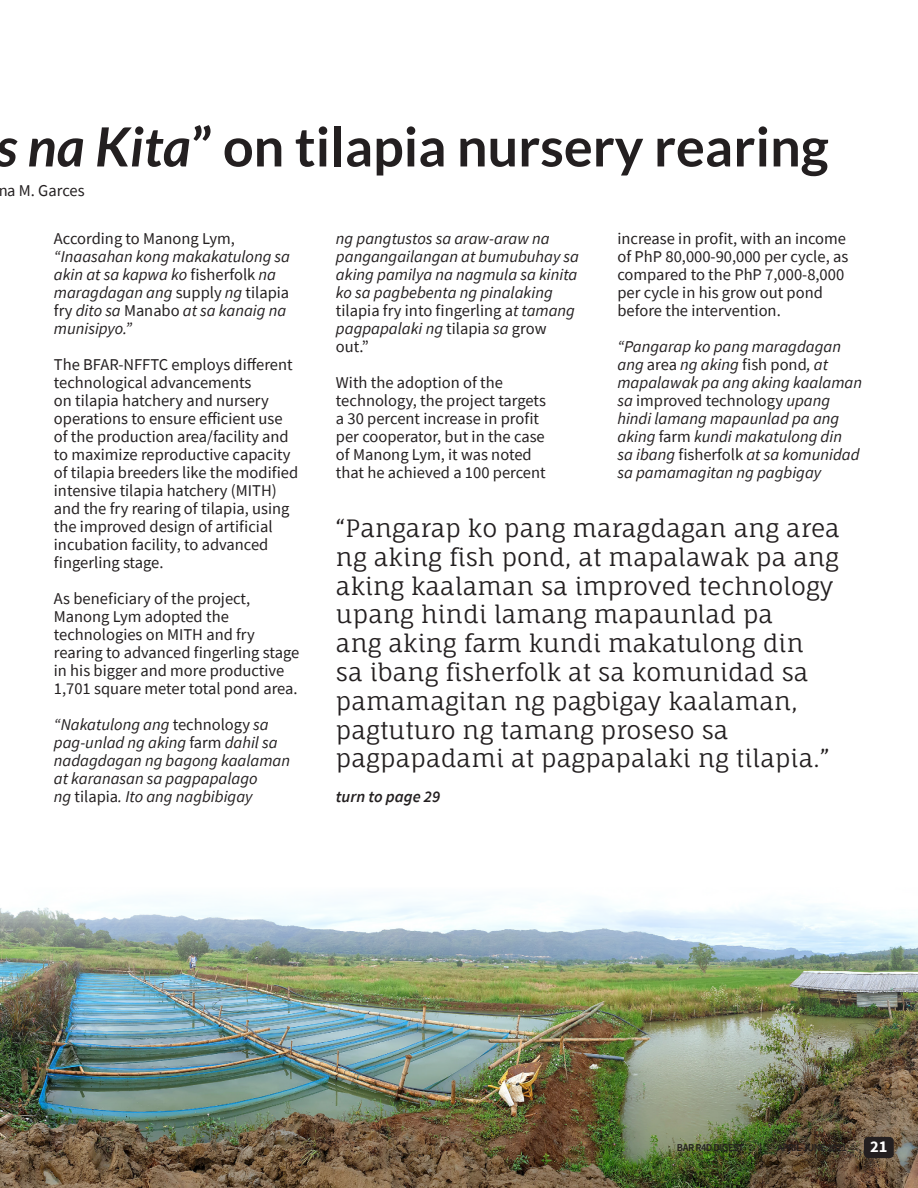
<style>
.page{position:relative;width:918px;height:1188px;background:#fff}
.page>*{position:absolute;margin:0;border:0;box-sizing:border-box;transform-origin:0 0}
.t1{font:700 54px "Lato";color:#231f20}
.t2{font:24px/28.8px "Fauna One";color:#231f20}
.t3{font:16.5px/18px "Source Sans Pro";color:#231f20}
.t4{font:italic 16.5px/18px "Source Sans Pro";color:#231f20}
.t5{font:italic 600 16.5px "Source Sans Pro";color:#231f20}
.t6{font:700 16.5px "Source Sans Pro";color:#fff}
.t7{font:600 10.5px "Source Sans Pro";letter-spacing:-.05em;color:#231f20}
.s1{font-style:italic}
.s2{font-style:normal}
</style>
<div class="page">
<img style="left:0;top:899px;width:918px;height:289px">
<div style="left:864px;top:1137px;width:30px;height:21px;background:#231f20;border-radius:4px"></div>
<h1 class="t1" style="left:-4px;top:116px;width:834px"><span class="s1">s na Kita</span>” on tilapia nursery rearing</h1>
<p class="t3" style="left:-2px;top:182px;width:88px">na M. Garces</p>
<p class="t4" style="left:54px;top:229px;width:238px"><span class="s2">According to Manong Lym, </span>“Inaasahan kong makakatulong sa akin at sa kapwa ko <span class="s2">fisherfolk</span> na maragdagan ang <span class="s2">supply</span> ng <span class="s2">tilapia fry</span> dito sa <span class="s2">Manabo</span> at sa kanaig na munisipyo.”</p>
<p class="t3" style="left:54px;top:355px;width:246px">The BFAR-NFFTC employs different technological advancements<br>on tilapia hatchery and nursery operations to ensure efficient use of the production area/facility and to maximize reproductive capacity of tilapia breeders like the modified intensive tilapia hatchery (MITH) and the fry rearing of tilapia, using the improved design of artificial incubation facility, to advanced fingerling stage.</p>
<p class="t3" style="left:54px;top:589px;width:247px">As beneficiary of the project,<br>Manong Lym adopted the technologies on MITH and fry rearing to advanced fingerling stage in his bigger and more productive<br>1,701 square meter total pond area.</p>
<p class="t4" style="left:54px;top:715px;width:238px">“Nakatulong ang <span class="s2">technology</span> sa pag-unlad ng aking <span class="s2">farm</span> dahil sa nadagdagan ng bagong kaalaman at karanasan sa pagpapalago<br>ng <span class="s2">tilapia</span>. Ito ang nagbibigay</p>
<p class="t4" style="left:336px;top:229px;width:245px">ng pangtustos sa araw-araw na pangangailangan at bumubuhay sa aking pamilya na nagmula sa kinita ko sa pagbebenta ng pinalaking <span class="s2">tilapia fry into fingerling a</span>t tamang pagpapalaki ng <span class="s2">tilapia</span> sa <span class="s2">grow out.”</span></p>
<p class="t3" style="left:336px;top:373px;width:211px">With the adoption of the technology, the project targets a 30 percent increase in profit per cooperator, but in the case of Manong Lym, it was noted that he achieved a 100 percent</p>
<p class="t3" style="left:617px;top:229px;width:232px">increase in profit, with an income of PhP 80,000-90,000 per cycle, as compared to the PhP 7,000-8,000 per cycle in his grow out pond before the intervention.</p>
<p class="t4" style="left:617px;top:337px;width:246px">“Pangarap ko pang maragdagan ang <span class="s2">area</span> ng aking <span class="s2">fish pond</span>, at mapalawak pa ang aking kaalaman sa <span class="s2">improved technology</span> upang hindi lamang mapaunlad pa ang aking <span class="s2">farm</span> kundi makatulong din<br>sa ibang <span class="s2">fisherfolk</span> at sa komunidad sa pamamagitan ng pagbigay</p>
<p class="t2" style="left:336px;top:514px;width:505px">“Pangarap ko pang maragdagan ang area ng aking fish pond, at mapalawak pa ang aking kaalaman sa improved technology upang hindi lamang mapaunlad pa<br>ang aking farm kundi makatulong din<br>sa ibang fisherfolk at sa komunidad sa pamamagitan ng pagbigay kaalaman, pagtuturo ng tamang proseso sa pagpapadami at pagpapalaki ng tilapia.”</p>
<p class="t5" style="left:336px;top:786px;width:106px">turn to page 29</p>
<p class="t7" style="left:677px;top:1141px;width:68px">BAR R4D DIGEST</p>
<p class="t7" style="left:759px;top:1141px;width:4px">|</p>
<p class="t7" style="left:777px;top:1141px;width:71px">APRIL-JUNE 2021</p>
<p class="t6" style="left:870px;top:1136px;width:19px">21</p>
</div>
